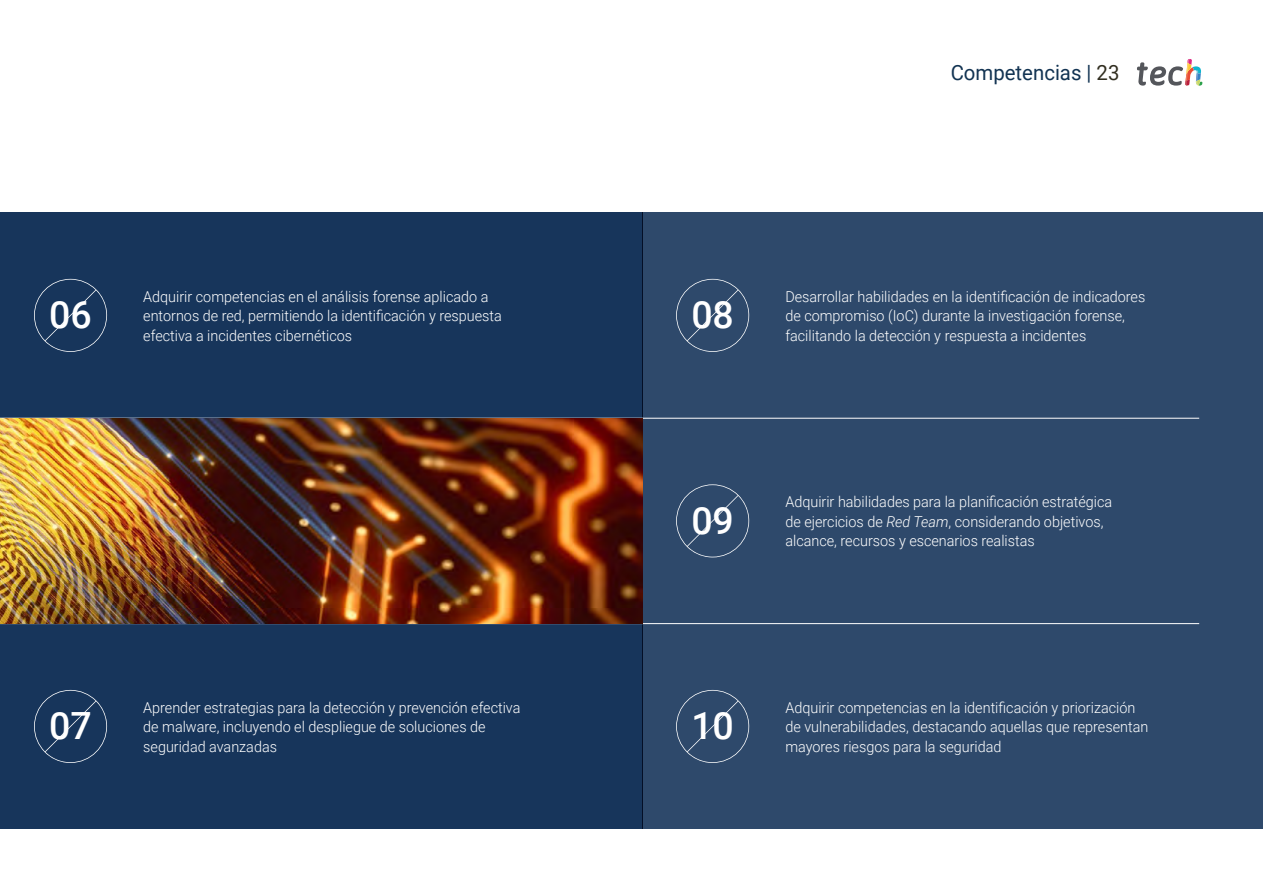
<style>
.page{position:relative;width:1263px;height:893px;background:#fff}
.page>*{position:absolute;margin:0;border:0;box-sizing:border-box;transform-origin:0 0}
.t1{font:500 37.5px "Roboto";color:#fff}
.t2{font:21px "Roboto";color:#123352}
.t3{font:300 15px/19.5px "Roboto";color:#fff;scale:.96 1}
.s1{color:#312e20}
.s2{font-style:italic}
</style>
<div class="page">
<div style="left:0;top:213px;width:642px;height:616px;background:#17355b"></div>
<div style="left:642px;top:213px;width:621px;height:616px;background:#2e496b"></div>
<svg style="left:676px;top:279px;width:73px;height:73px"></svg>
<svg style="left:676px;top:484px;width:73px;height:73px"></svg>
<svg style="left:34px;top:279px;width:73px;height:73px"></svg>
<svg style="left:676px;top:690px;width:73px;height:73px"></svg>
<hr style="left:0;top:418px;width:1199px;height:1px;background:#fff">
<hr style="left:0;top:623px;width:1199px;height:1px;background:#fff">
<img style="left:0;top:418px;width:642px;height:206px">
<svg style="left:34px;top:690px;width:73px;height:73px"></svg>
<svg style="left:1137px;top:59px;width:65px;height:27px"></svg>
<h2 class="t2" style="left:951px;top:57px;width:170px">Competencias | <span class="s1">23</span></h2>
<h1 class="t1" style="left:49px;top:288px;width:44px">06</h1>
<p class="t3" style="left:143px;top:286px;width:375px">Adquirir competencias en el análisis forense aplicado a entornos de red, permitiendo la identificación y respuesta efectiva a incidentes cibernéticos</p>
<h1 class="t1" style="left:691px;top:288px;width:44px">08</h1>
<p class="t3" style="left:785px;top:286px;width:376px">Desarrollar habilidades en la identificación de indicadores de compromiso (IoC) durante la investigación forense, facilitando la detección y respuesta a incidentes</p>
<h1 class="t1" style="left:691px;top:494px;width:44px">09</h1>
<p class="t3" style="left:785px;top:491px;width:342px">Adquirir habilidades para la planificación estratégica de ejercicios de <span class="s2">Red Team</span>, considerando objetivos, alcance, recursos y escenarios realistas</p>
<p class="t3" style="left:143px;top:697px;width:394px">Aprender estrategias para la detección y prevención efectiva de malware, incluyendo el despliegue de soluciones de seguridad avanzadas</p>
<h1 class="t1" style="left:49px;top:699px;width:44px">07</h1>
<h1 class="t1" style="left:691px;top:699px;width:44px">10</h1>
<p class="t3" style="left:785px;top:697px;width:379px">Adquirir competencias en la identificación y priorización de vulnerabilidades, destacando aquellas que representan mayores riesgos para la seguridad</p>
</div>
